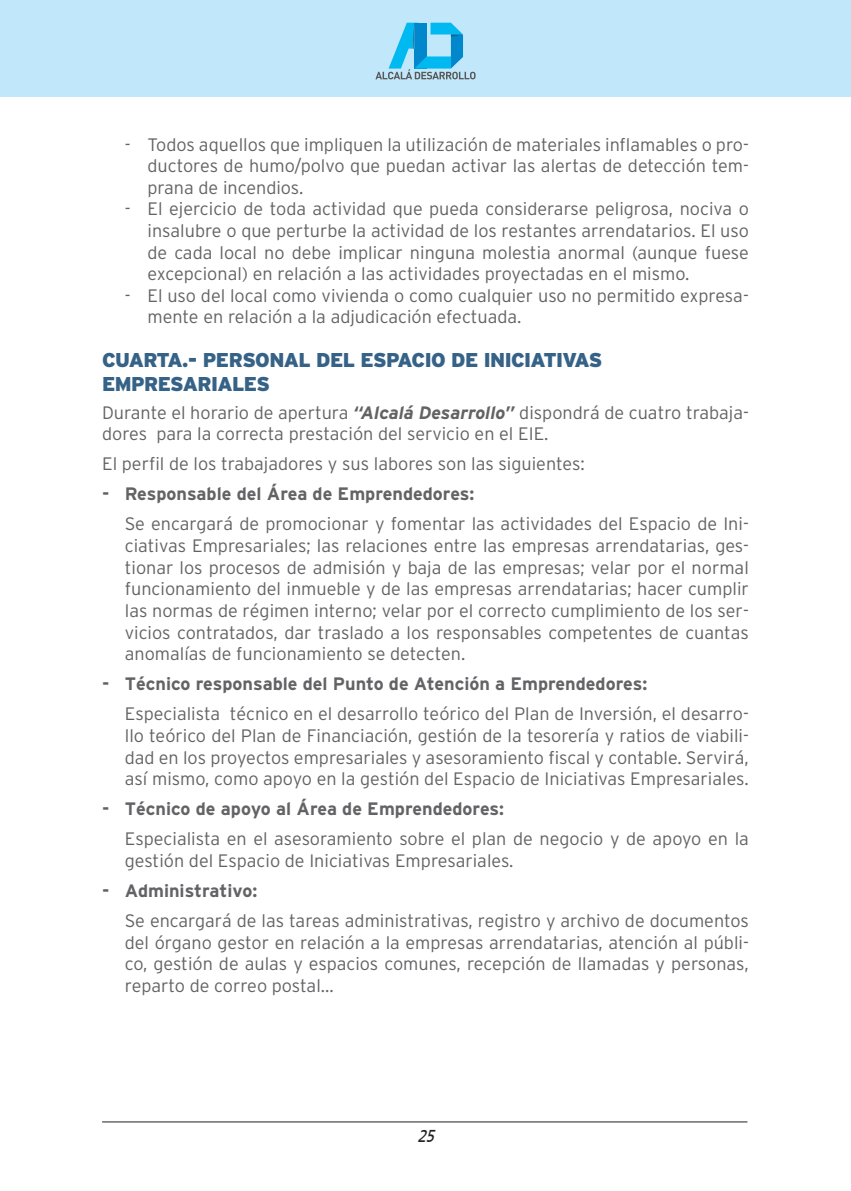
<style>
.page{position:relative;width:851px;height:1191px;background:#fff}
.page>*{position:absolute;margin:0;border:0;box-sizing:border-box;transform-origin:0 0}
.PRIMERA__SEGUNDA{font:900 20px/24px "Interstate";letter-spacing:-.03em;color:#356286}
.CUERPO{font:300 18px/21.6px "Interstate";color:#636366;text-align:justify}
.CUERPO_4_-4{font:300 18px/21.6px "Interstate";color:#636366;text-align:justify}
.CUERPO_4_-4-2{font:700 18px "Interstate";color:#636366}
.t1{font:italic condensed 18px "Frutiger";color:#231f20}
.s1{font-weight:700;font-style:italic}
</style>
<div class="page">
<div style="left:0;top:0;width:850px;height:96px;background:#c1e8fa"></div>
<hr style="left:102px;top:1121px;width:645px;height:1px;background:#231f20">
<svg style="left:375px;top:23px;width:100px;height:56px"></svg>
<p class="CUERPO_4_-4" style="left:147px;top:133px;width:602px;text-indent:-23px">- Todos aquellos que impliquen la utilización de materiales inflamables o pro&shy;ductores de humo/polvo que puedan activar las alertas de detección tem&shy;prana de incendios.</p>
<p class="CUERPO_4_-4" style="left:147px;top:198px;width:602px;text-indent:-23px">- El ejercicio de toda actividad que pueda considerarse peligrosa, nociva o insalubre o que perturbe la actividad de los restantes arrendatarios. El uso de cada local no debe implicar ninguna molestia anormal (aunque fuese excepcional) en relación a las actividades proyectadas en el mismo.</p>
<p class="CUERPO_4_-4" style="left:147px;top:284px;width:602px;text-indent:-23px">- El uso del local como vivienda o como cualquier uso no permitido expresa&shy;mente en relación a la adjudicación efectuada.</p>
<p class="PRIMERA__SEGUNDA" style="left:102px;top:348px;width:501px">CUARTA.- PERSONAL DEL ESPACIO DE INICIATIVAS<br>EMPRESARIALES</p>
<p class="CUERPO" style="left:102px;top:401px;width:648px">Durante el horario de apertura <span class="s1">“Alcalá Desarrollo”</span> dispondrá de cuatro trabaja&shy;dores para la correcta prestación del servicio en el EIE.</p>
<p class="CUERPO" style="left:102px;top:453px;width:484px">El perfil de los trabajadores y sus labores son las siguientes:</p>
<p class="CUERPO_4_-4-2" style="left:102px;top:484px;width:374px">- Responsable del Área de Emprendedores:</p>
<p class="CUERPO" style="left:125px;top:513px;width:625px">Se encargará de promocionar y fomentar las actividades del Espacio de Ini&shy;ciativas Empresariales; las relaciones entre las empresas arrendatarias, ges&shy;tionar los procesos de admisión y baja de las empresas; velar por el normal funcionamiento del inmueble y de las empresas arrendatarias; hacer cumplir las normas de régimen interno; velar por el correcto cumplimiento de los ser&shy;vicios contratados, dar traslado a los responsables competentes de cuantas anomalías de funcionamiento se detecten.</p>
<p class="CUERPO_4_-4-2" style="left:102px;top:674px;width:546px">- Técnico responsable del Punto de Atención a Emprendedores:</p>
<p class="CUERPO" style="left:125px;top:703px;width:625px">Especialista técnico en el desarrollo teórico del Plan de Inversión, el desarro&shy;llo teórico del Plan de Financiación, gestión de la tesorería y ratios de viabili&shy;dad en los proyectos empresariales y asesoramiento fiscal y contable. Servirá, así mismo, como apoyo en la gestión del Espacio de Iniciativas Empresariales.</p>
<p class="CUERPO_4_-4-2" style="left:102px;top:799px;width:403px">- Técnico de apoyo al Área de Emprendedores:</p>
<p class="CUERPO" style="left:125px;top:828px;width:625px">Especialista en el asesoramiento sobre el plan de negocio y de apoyo en la gestión del Espacio de Iniciativas Empresariales.</p>
<p class="CUERPO_4_-4-2" style="left:102px;top:880px;width:157px">- Administrativo:</p>
<p class="CUERPO" style="left:125px;top:910px;width:625px">Se encargará de las tareas administrativas, registro y archivo de documentos del órgano gestor en relación a la empresas arrendatarias, atención al públi&shy;co, gestión de aulas y espacios comunes, recepción de llamadas y personas, reparto de correo postal…</p>
<p class="t1" style="left:417px;top:1125px;width:18px">25</p>
</div>
